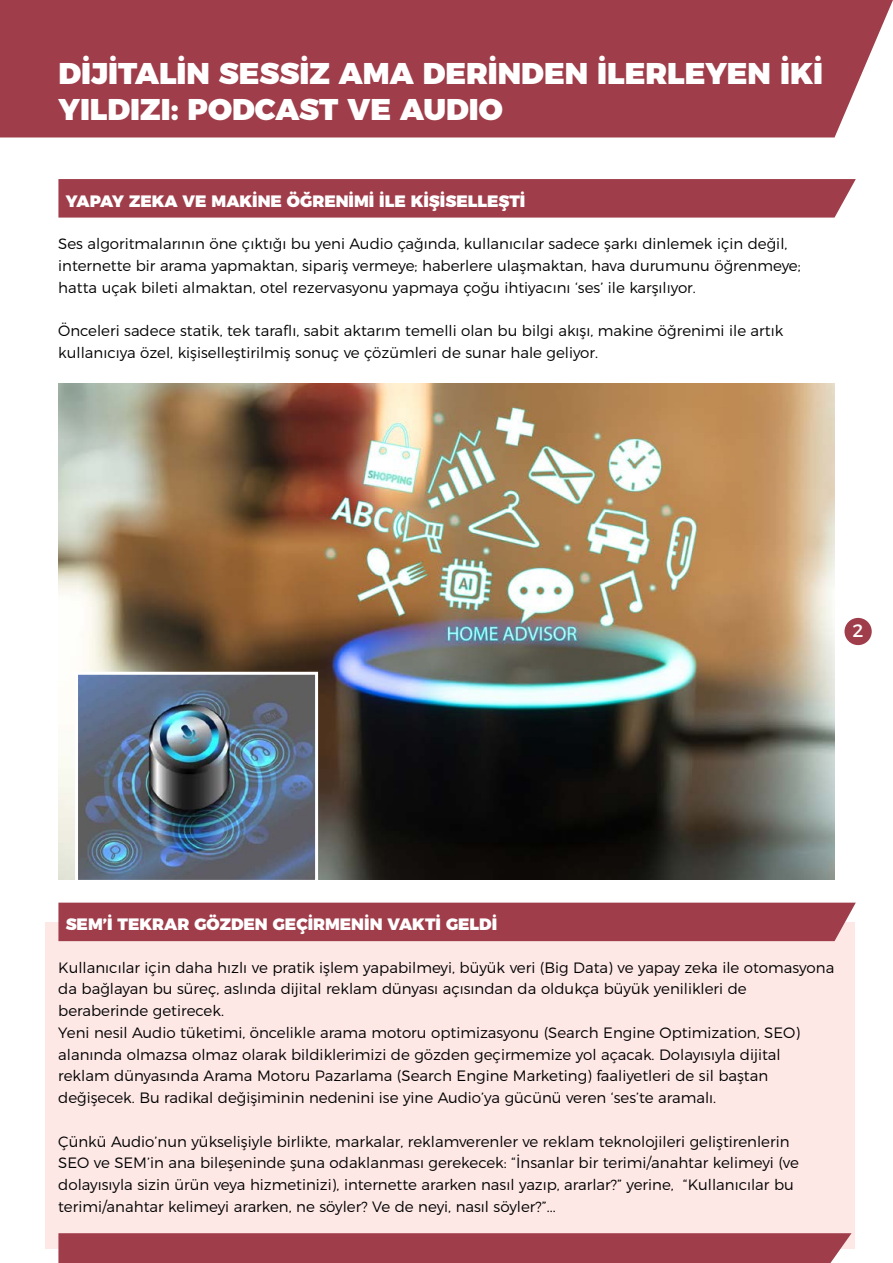
<style>
.page{position:relative;width:893px;height:1263px;background:#fff}
.page>*{position:absolute;margin:0;border:0;box-sizing:border-box;transform-origin:0 0}
.t1{font:900 30px/36px "Montserrat";color:#fff}
.t2{font:18px "Montserrat";color:#fff}
.t3{font:900 16.5px "Montserrat";color:#fff}
.t4{font:300 15px/21.8px "Montserrat";color:#000}
</style>
<div class="page">
<div style="left:46px;top:922px;width:809px;height:326px;background:#fde8e6"></div>
<div style="left:0;top:0;width:893px;height:137px;background:#9f3d4a"></div>
<div style="left:58px;top:1233px;width:793px;height:30px;background:#9f3d4a"></div>
<div style="left:844px;top:618px;width:28px;height:27px;background:#9f3d4a;border-radius:50%"></div>
<div style="left:58px;top:179px;width:798px;height:39px;background:#9f3d4a"></div>
<div style="left:58px;top:903px;width:798px;height:38px;background:#9f3d4a"></div>
<img style="left:58px;top:383px;width:776px;height:497px">
<img style="left:79px;top:676px;width:235px;height:203px">
<div style="left:75px;top:672px;width:243px;height:211px;border:3px solid #fff"></div>
<h1 class="t1" style="left:58px;top:53px;width:766px">DİJİTALİN SESSİZ AMA DERİNDEN İLERLEYEN İKİ<br>YILDIZI: PODCAST VE AUDIO</h1>
<p class="t3" style="left:66px;top:187px;width:461px">YAPAY ZEKA VE MAKİNE ÖĞRENİMİ İLE KİŞİSELLEŞTİ</p>
<p class="t4" style="left:58px;top:232px;width:744px">Ses algoritmalarının öne çıktığı bu yeni Audio çağında, kullanıcılar sadece şarkı dinlemek için değil, internette bir arama yapmaktan, sipariş vermeye; haberlere ulaşmaktan, hava durumunu öğrenmeye; hatta uçak bileti almaktan, otel rezervasyonu yapmaya çoğu ihtiyacını ‘ses’ ile karşılıyor.</p>
<p class="t4" style="left:58px;top:319px;width:727px">Önceleri sadece statik, tek taraflı, sabit aktarım temelli olan bu bilgi akışı, makine öğrenimi ile artık kullanıcıya özel, kişiselleştirilmiş sonuç ve çözümleri de sunar hale geliyor.</p>
<p class="t2" style="left:852px;top:617px;width:13px">2</p>
<p class="t3" style="left:66px;top:910px;width:433px">SEM’İ TEKRAR GÖZDEN GEÇİRMENİN VAKTİ GELDİ</p>
<p class="t4" style="left:58px;top:955px;width:778px">Kullanıcılar için daha hızlı ve pratik işlem yapabilmeyi, büyük veri (Big Data) ve yapay zeka ile otomasyona da bağlayan bu süreç, aslında dijital reklam dünyası açısından da oldukça büyük yenilikleri de beraberinde getirecek.<br>Yeni nesil Audio tüketimi, öncelikle arama motoru optimizasyonu (Search Engine Optimization, SEO) alanında olmazsa olmaz olarak bildiklerimizi de gözden geçirmemize yol açacak. Dolayısıyla dijital reklam dünyasında Arama Motoru Pazarlama (Search Engine Marketing) faaliyetleri de sil baştan değişecek. Bu radikal değişiminin nedenini ise yine Audio’ya gücünü veren ‘ses’te aramalı.</p>
<p class="t4" style="left:58px;top:1129px;width:742px">Çünkü Audio’nun yükselişiyle birlikte, markalar, reklamverenler ve reklam teknolojileri geliştirenlerin SEO ve SEM’in ana bileşeninde şuna odaklanması gerekecek: “İnsanlar bir terimi/anahtar kelimeyi (ve dolayısıyla sizin ürün veya hizmetinizi), internette ararken nasıl yazıp, ararlar?” yerine, “Kullanıcılar bu terimi/anahtar kelimeyi ararken, ne söyler? Ve de neyi, nasıl söyler?”...</p>
</div>
